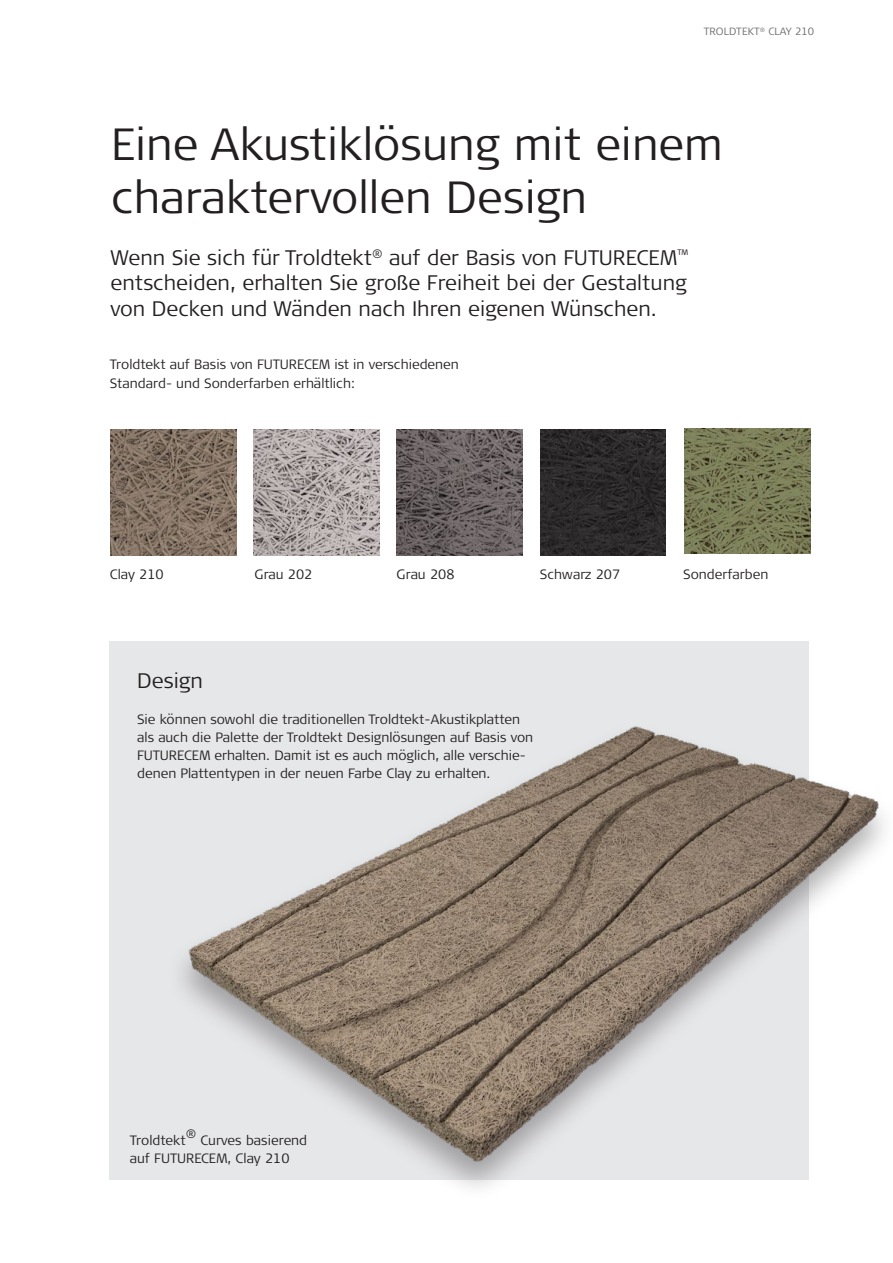
<style>
.page{position:relative;width:893px;height:1263px;background:#fff}
.page>*{position:absolute;margin:0;border:0;box-sizing:border-box;transform-origin:0 0}
.Heading{font:300 45px/52.5px "Signa Pro";color:#231f20}
.Ingress{font:300 21px/25.5px "Signa Pro";color:#231f20;text-align:justify}
.Brødtekst{font:300 13.5px/18px "Signa Pro";color:#231f20}
.Brødtekst-2{font:300 12.3px "Signa Pro";color:#231f20}
.Illustration{font:300 10.5px "Signa Pro";letter-spacing:.01em;color:#6c6d70}
</style>
<div class="page">
<div style="left:109px;top:641px;width:700px;height:538px;background:#e6e7e9"></div>
<img style="left:540px;top:429px;width:126px;height:126px">
<img style="left:397px;top:429px;width:125px;height:126px">
<img style="left:253px;top:429px;width:126px;height:126px">
<img style="left:156px;top:726px;width:728px;height:462px">
<img style="left:111px;top:429px;width:126px;height:126px">
<img style="left:684px;top:428px;width:126px;height:126px">
<p class="Illustration" style="left:704px;top:24px;width:112px">TROLDTEKT<sup>®</sup> CLAY 210</p>
<p class="Heading" style="left:111px;top:116px;width:613px">Eine Akustiklösung mit einem charaktervollen Design</p>
<p class="Ingress" style="left:111px;top:244px;width:579px">Wenn Sie sich für Troldtekt<sup>®</sup> auf der Basis von FUTURECEM<sup>™ </sup>entscheiden, erhalten Sie große Freiheit bei der Gestaltung von Decken und Wänden nach Ihren eigenen Wünschen.</p>
<p class="Brødtekst" style="left:110px;top:355px;width:351px">Troldtekt auf Basis von FUTURECEM ist in verschiedenen<br>Standard- und Sonderfarben erhältlich:</p>
<p class="Brødtekst" style="left:110px;top:564px;width:55px">Clay 210</p>
<p class="Brødtekst" style="left:254px;top:564px;width:60px">Grau 202</p>
<p class="Brødtekst" style="left:397px;top:564px;width:60px">Grau 208</p>
<p class="Brødtekst" style="left:540px;top:564px;width:82px">Schwarz 207</p>
<p class="Brødtekst" style="left:683px;top:564px;width:87px">Sonderfarben</p>
<p class="Ingress" style="left:137px;top:667px;width:67px">Design</p>
<p class="Brødtekst" style="left:137px;top:710px;width:397px">Sie können sowohl die traditionellen Troldtekt-Akustikplatten als auch die Palette der Troldtekt Designlösungen auf Basis von FUTURECEM erhalten. Damit ist es auch möglich, alle verschie&shy;denen Plattentypen in der neuen Farbe Clay zu erhalten.</p>
<p class="Brødtekst-2" style="left:186px;top:1125px;width:12px">®</p>
<p class="Brødtekst" style="left:130px;top:1131px;width:179px;text-indent:71px">Curves basierend auf FUTURECEM, Clay 210</p>
<p class="Brødtekst" style="left:130px;top:1131px;width:57px">Troldtekt</p>
</div>
